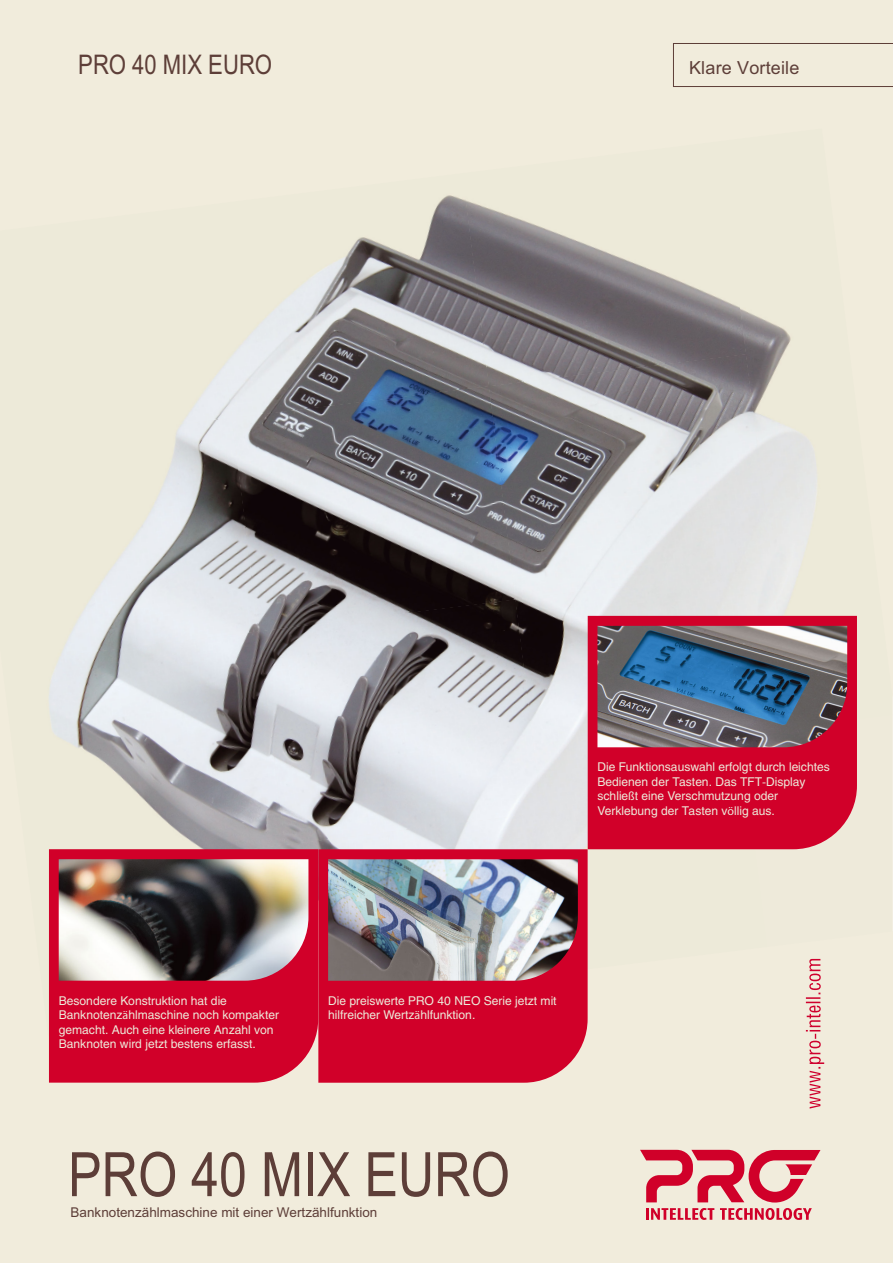
<style>
.page{position:relative;width:893px;height:1263px;background:#fff}
.page>*{position:absolute;margin:0;border:0;box-sizing:border-box;transform-origin:0 0}
.t1{font:61.35px "Arial Narrow";color:#5d3e38}
.t2{font:27px "Arial Narrow";color:#5d3e38}
.t3{font:18px "Arial";letter-spacing:.01em;color:#5d3e38}
.t4{font:13.5px "Arial";color:#5d3e38}
.t5{font:12px/14.4px "Helios";color:#ede9d9}
.s1{font-family:"Myriad Pro"}
</style>
<div class="page">
<div style="left:0;top:0;width:892px;height:1262px;background:#f1ecdc"></div>
<svg style="left:640px;top:1150px;width:180px;height:70px"></svg>
<svg style="left:673px;top:43px;width:219px;height:44px"></svg>
<svg style="left:806px;top:959px;width:18px;height:150px"></svg>
<img style="left:186px;top:391px;width:19px;height:27px">
<img style="left:205px;top:195px;width:257px;height:223px">
<img style="left:462px;top:199px;width:257px;height:187px">
<img style="left:719px;top:298px;width:138px;height:318px">
<img style="left:72px;top:418px;width:160px;height:213px">
<img style="left:232px;top:386px;width:257px;height:245px">
<img style="left:489px;top:354px;width:284px;height:245px">
<img style="left:49px;top:631px;width:209px;height:201px">
<img style="left:258px;top:599px;width:257px;height:233px">
<img style="left:515px;top:567px;width:284px;height:220px">
<img style="left:178px;top:832px;width:209px;height:17px">
<img style="left:387px;top:787px;width:360px;height:63px">
<img style="left:747px;top:849px;width:51px;height:1px">
<div style="left:49px;top:849px;width:269px;height:234px;background:#d10029"></div>
<img style="left:59px;top:859px;width:249px;height:122px">
<div style="left:588px;top:616px;width:269px;height:233px;background:#d10029"></div>
<img style="left:597px;top:626px;width:250px;height:121px">
<div style="left:318px;top:849px;width:270px;height:234px;background:#d10029"></div>
<img style="left:328px;top:859px;width:250px;height:122px">
<h2 class="t2" style="left:78px;top:49px;width:195px">PRO 40 MIX EURO</h2>
<h3 class="t3" style="left:689px;top:57px;width:112px">Klare Vorteile</h3>
<p class="t5" style="left:597px;top:761px;width:234px">Die Funktionsauswahl erfolgt durch leichtes Bedienen der Tasten. Das TFT-Display schlie<span class="s1">ß</span>t eine Verschmutzung oder Verklebung der Tasten v<span class="s1">ö</span>llig aus.</p>
<p class="t5" style="left:59px;top:994px;width:222px">Besondere Konstruktion hat die Banknotenz<span class="s1">ä</span>hlmaschine noch kompakter gemacht. Auch eine kleinere Anzahl von Banknoten wird jetzt bestens erfasst.</p>
<p class="t5" style="left:328px;top:994px;width:230px">Die preiswerte PRO 40 NEO Serie jetzt mit hilfreicher Wertz<span class="s1">ä</span>hlfunktion.</p>
<h1 class="t1" style="left:68px;top:1139px;width:443px">PRO 40 MIX EURO</h1>
<p class="t4" style="left:71px;top:1205px;width:308px">Banknotenzählmaschine mit einer Wertzählfunktion</p>
</div>
